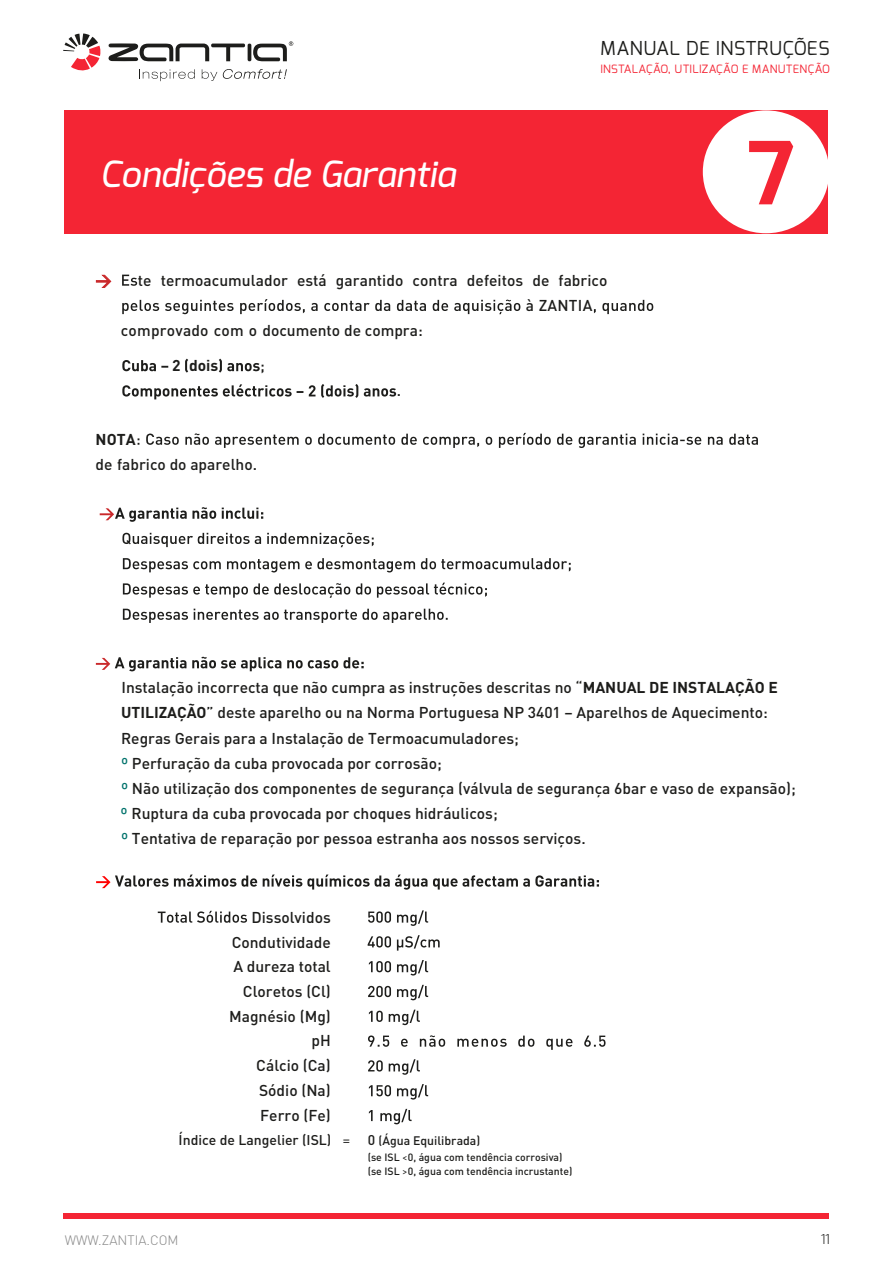
<style>
.page{position:relative;width:893px;height:1263px;background:#fff}
.page>*{position:absolute;margin:0;border:0;box-sizing:border-box;transform-origin:0 0}
.t1{font:700 86.7px "Exo";color:#f42534}
.t2{font:italic 500 36px "Exo";color:#fff}
.t3{font:19.2px "Exo";letter-spacing:.03em;color:#1d1d1b}
.t4{font:500 15.6px/24.9px "DIN";color:#1d1d1b}
.t5{font:700 15.6px "DIN";letter-spacing:.005em;color:#1d1d1b}
.t6{font:500 13.95px "DIN";color:#1d1d1b}
.t7{font:300 13.5px "DIN";color:#868686}
.t8{font:300 13.5px "Exo";color:#1d1d1b}
.t9{font:500 12.3px "DIN";color:#1d1d1b}
.t10{font:11.4px "Exo";letter-spacing:.03em;color:#f42534}
.t11{font:500 10.5px/14.2px "DIN";color:#1d1d1b}
.s1{font-weight:700}
.s2{color:#00726b}
.s3{font-family:"DIN Pro";font-weight:400}
.s4{font-size:13.95px}
</style>
<div class="page">
<div style="left:65px;top:110px;width:763px;height:123px;background:#f42534"></div>
<div style="left:703px;top:110px;width:126px;height:123px;background:#fff;border-radius:50%"></div>
<svg style="left:142px;top:69px;width:53px;height:12px"></svg>
<svg style="left:202px;top:69px;width:15px;height:12px"></svg>
<svg style="left:223px;top:69px;width:64px;height:10px"></svg>
<svg style="left:253px;top:41px;width:40px;height:20px"></svg>
<hr style="left:248px;top:44px;width:3px;height:17px;background:#1d1d1b;border-radius:2px">
<hr style="left:211px;top:44px;width:34px;height:3px;background:#1d1d1b;border-radius:2px">
<svg style="left:63px;top:34px;width:38px;height:37px"></svg>
<svg style="left:108px;top:43px;width:101px;height:18px"></svg>
<div style="left:64px;top:1214px;width:765px;height:5px;background:#f42534"></div>
<svg style="left:96px;top:275px;width:15px;height:13px"></svg>
<svg style="left:122px;top:275px;width:15px;height:11px"></svg>
<svg style="left:122px;top:299px;width:398px;height:15px"></svg>
<svg style="left:594px;top:300px;width:59px;height:14px"></svg>
<svg style="left:122px;top:360px;width:46px;height:11px"></svg>
<svg style="left:185px;top:359px;width:3px;height:14px"></svg>
<svg style="left:219px;top:359px;width:41px;height:14px"></svg>
<svg style="left:122px;top:384px;width:274px;height:15px"></svg>
<svg style="left:138px;top:433px;width:620px;height:15px"></svg>
<svg style="left:100px;top:507px;width:163px;height:15px"></svg>
<svg style="left:122px;top:533px;width:252px;height:14px"></svg>
<svg style="left:123px;top:558px;width:448px;height:14px"></svg>
<svg style="left:123px;top:583px;width:364px;height:15px"></svg>
<svg style="left:123px;top:609px;width:325px;height:14px"></svg>
<svg style="left:96px;top:657px;width:268px;height:14px"></svg>
<svg style="left:158px;top:911px;width:89px;height:12px"></svg>
<svg style="left:368px;top:910px;width:60px;height:16px"></svg>
<svg style="left:368px;top:935px;width:72px;height:15px"></svg>
<svg style="left:369px;top:960px;width:59px;height:15px"></svg>
<svg style="left:368px;top:985px;width:60px;height:15px"></svg>
<svg style="left:369px;top:1010px;width:51px;height:15px"></svg>
<svg style="left:368px;top:1035px;width:237px;height:15px"></svg>
<svg style="left:368px;top:1059px;width:52px;height:16px"></svg>
<svg style="left:369px;top:1084px;width:59px;height:15px"></svg>
<svg style="left:369px;top:1109px;width:43px;height:15px"></svg>
<svg style="left:96px;top:874px;width:503px;height:16px"></svg>
<h2 class="t2" style="left:100px;top:151px;width:357px">Condições de Garantia</h2>
<p class="t3" style="left:600px;top:36px;width:231px">MANUAL DE INSTRUÇÕES</p>
<p class="t10" style="left:600px;top:62px;width:231px">INSTALAÇÃO, UTILIZAÇÃO E MANUTENÇÃO</p>
<h1 class="t1" style="left:747px;top:117px;width:50px">7</h1>
<p class="t4" style="left:138px;top:267px;width:471px">te termoacumulador está garantido contra defeitos de fabrico</p>
<p class="t4" style="left:526px;top:292px;width:68px">à ZANTIA</p>
<p class="t4" style="left:121px;top:318px;width:303px">comprovado com o documento de compra:</p>
<p class="t5" style="left:172px;top:355px;width:48px">2 dois</p>
<p class="t4" style="left:260px;top:353px;width:6px">;</p>
<p class="t4" style="left:397px;top:378px;width:6px">.</p>
<p class="t5" style="left:96px;top:429px;width:42px">NOTA</p>
<p class="t4" style="left:96px;top:451px;width:163px">de fabrico do aparelho.</p>
<p class="t4" style="left:121px;top:674px;width:677px">Instalação incorrecta que não cumpra as instruções descritas no “<span class="s1">MANUAL DE INSTALAÇÃO E UTILIZAÇÃO</span>” deste aparelho ou na Norma Portuguesa NP 3401 – Aparelhos de Aquecimento:<br>Regras Gerais para a Instalação de Termoacumuladores;<br><span class="s2">º</span> Perfuração da cuba provocada por corrosão;<br><span class="s2">º</span> Não utilização dos componentes de segurança (válvula de segurança 6bar e vaso de expansão); <span class="s2">º</span> Ruptura da cuba provocada por choques hidráulicos;<br><span class="s2">º</span> Tentativa de reparação por pessoa estranha aos nossos serviços.</p>
<p class="t4" style="left:229px;top:904px;width:103px;text-align:right">Dissolvidos<br>Condutividade<br>A dureza total<br>Cloretos (Cl)<br>Magnésio (Mg) pH<br>Cálcio (Ca)<br>Sódio (Na)<br>Ferro (Fe)</p>
<p class="t6" style="left:179px;top:1131px;width:173px">Índice de Langelier (ISL) <span class="s3">=</span></p>
<p class="t9" style="left:368px;top:1132px;width:114px"><span class="s4">0</span> (Água Equilibrada)</p>
<p class="t11" style="left:368px;top:1149px;width:206px">(se ISL <span class="s3">&lt;</span>0, água com tendência corrosiva) (se ISL <span class="s3">&gt;</span>0, água com tendência incrustante)</p>
<p class="t7" style="left:65px;top:1232px;width:115px">WWW.ZANTIA.COM</p>
<p class="t8" style="left:821px;top:1230px;width:11px">11</p>
</div>
